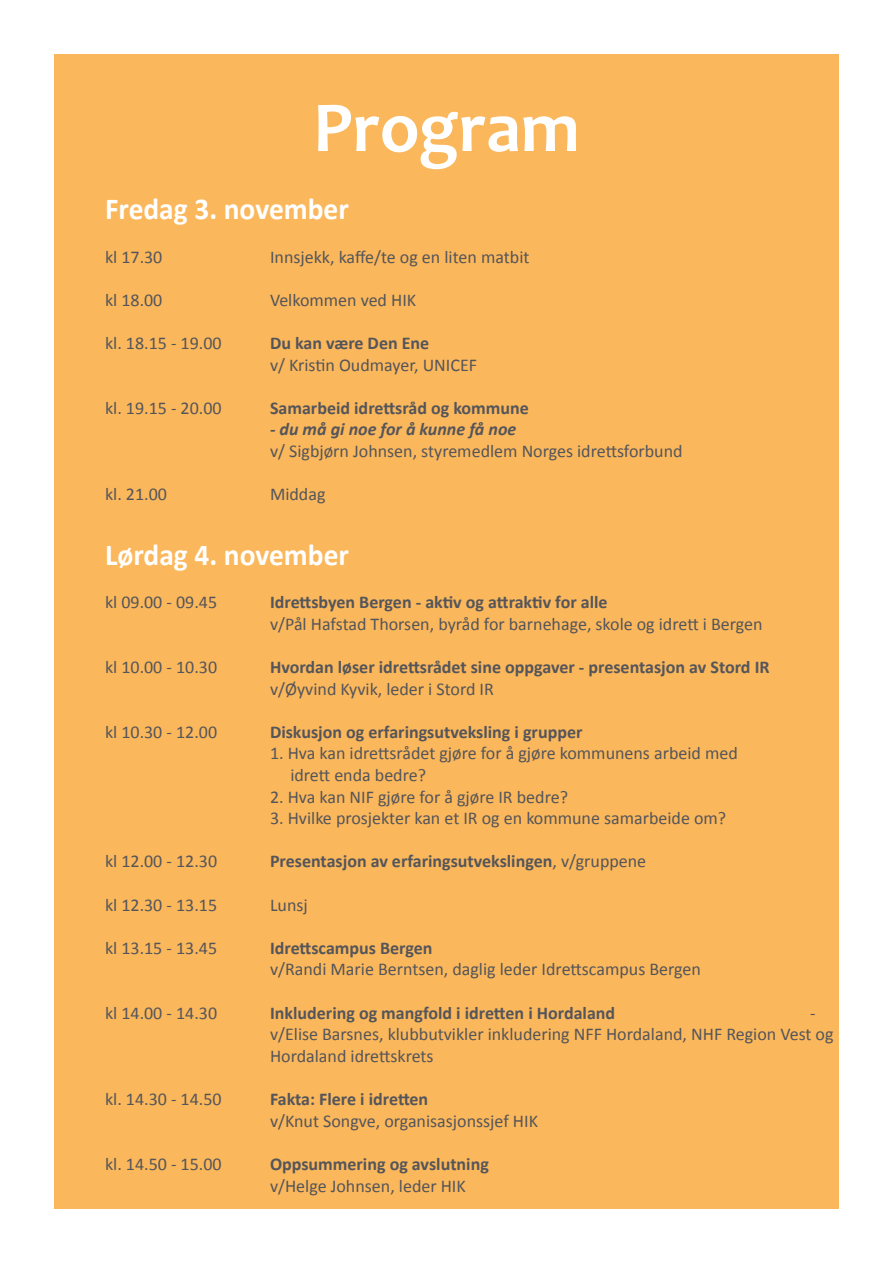
<style>
.page{position:relative;width:893px;height:1263px;background:#fff}
.page>*{position:absolute;margin:0;border:0;box-sizing:border-box;transform-origin:0 0}
.t1{font:700 72.3px "Candara";color:#fff}
.t2{font:700 30.45px "Calibri";color:#fff;scale:.96 1}
.t3{font:18px/21.6px "Calibri";color:#54555a}
.t4{font:700 18px/21.6px "Calibri";color:#54555a}
.s1{font-weight:700}
.s2{font-weight:700;font-style:italic}
.s3{font-weight:400}
</style>
<div class="page">
<div style="left:54px;top:54px;width:785px;height:1155px;background:#fbb75b"></div>
<p class="t1" style="left:313px;top:82px;width:268px">Program</p>
<p class="t2" style="left:105px;top:188px;width:255px">Fredag 3. november</p>
<p class="t3" style="left:105px;top:245px;width:59px">kl 17.30</p>
<p class="t3" style="left:270px;top:245px;width:261px">Innsjekk, kaffe/te og en liten matbit</p>
<p class="t3" style="left:105px;top:288px;width:59px">kl 18.00</p>
<p class="t3" style="left:270px;top:288px;width:148px">Velkommen ved HIK</p>
<p class="t3" style="left:105px;top:332px;width:118px">kl. 18.15 - 19.00</p>
<p class="t3" style="left:270px;top:332px;width:209px"><span class="s1">Du kan være Den Ene<br></span>v/ Kristin Oudmayer, UNICEF</p>
<p class="t3" style="left:105px;top:396px;width:118px">kl. 19.15 - 20.00</p>
<p class="t4" style="left:270px;top:396px;width:260px">Samarbeid idrettsråd og kommune</p>
<p class="t3" style="left:270px;top:418px;width:414px"><span class="s2">- du må gi noe for å kunne få noe<br></span>v/ Sigbjørn Johnsen, styremedlem Norges idrettsforbund</p>
<p class="t3" style="left:105px;top:483px;width:63px">kl. 21.00</p>
<p class="t3" style="left:270px;top:483px;width:57px">Middag</p>
<p class="t2" style="left:105px;top:533px;width:256px">Lørdag 4. november</p>
<p class="t3" style="left:105px;top:591px;width:114px">kl 09.00 - 09.45</p>
<p class="t3" style="left:270px;top:591px;width:494px"><span class="s1">Idrettsbyen Bergen - aktiv og attraktiv for alle<br></span>v/Pål Hafstad Thorsen, byråd for barnehage, skole og idrett i Bergen</p>
<p class="t3" style="left:105px;top:656px;width:114px">kl 10.00 - 10.30</p>
<p class="t4" style="left:270px;top:656px;width:501px">Hvordan løser idrettsrådet sine oppgaver - presentasjon av Stord IR <span class="s3">v/Øyvind Kyvik, leder i Stord IR</span></p>
<p class="t3" style="left:105px;top:720px;width:114px">kl 10.30 - 12.00</p>
<p class="t4" style="left:270px;top:720px;width:314px">Diskusjon og erfaringsutveksling i grupper</p>
<p class="t3" style="left:290px;top:742px;width:449px;text-indent:-20px">1. Hva kan idrettsrådet gjøre for å gjøre kommunens arbeid med idrett enda bedre?</p>
<p class="t3" style="left:270px;top:785px;width:299px">2. Hva kan NIF gjøre for å gjøre IR bedre?</p>
<p class="t3" style="left:270px;top:807px;width:458px">3. Hvilke prosjekter kan et IR og en kommune samarbeide om?</p>
<p class="t3" style="left:105px;top:850px;width:114px">kl 12.00 - 12.30</p>
<p class="t4" style="left:270px;top:850px;width:378px">Presentasjon av erfaringsutvekslingen<span class="s3">, v/gruppene</span></p>
<p class="t3" style="left:105px;top:893px;width:114px">kl 12.30 - 13.15</p>
<p class="t3" style="left:270px;top:893px;width:39px">Lunsj</p>
<p class="t3" style="left:105px;top:936px;width:114px">kl 13.15 - 13.45</p>
<p class="t3" style="left:270px;top:936px;width:432px"><span class="s1">Idrettscampus Bergen<br></span>v/Randi Marie Berntsen, daglig leder Idrettscampus Bergen</p>
<p class="t3" style="left:105px;top:1001px;width:114px">kl 14.00 - 14.30</p>
<p class="t4" style="left:270px;top:1001px;width:347px">Inkludering og mangfold i idretten i Hordaland</p>
<p class="t3" style="left:270px;top:1001px;width:565px;text-indent:540px">- v/Elise Barsnes, klubbutvikler inkludering NFF Hordaland, NHF Region Vest og<br>Hordaland idrettskrets</p>
<p class="t3" style="left:105px;top:1088px;width:118px">kl. 14.30 - 14.50</p>
<p class="t3" style="left:270px;top:1088px;width:270px"><span class="s1">Fakta: Flere i idretten<br></span>v/Knut Songve, organisasjonssjef HIK</p>
<p class="t3" style="left:105px;top:1152px;width:118px">kl. 14.50 - 15.00</p>
<p class="t4" style="left:270px;top:1152px;width:220px">Oppsummering og avslutning <span class="s3">v/Helge Johnsen, leder HIK</span></p>
</div>
